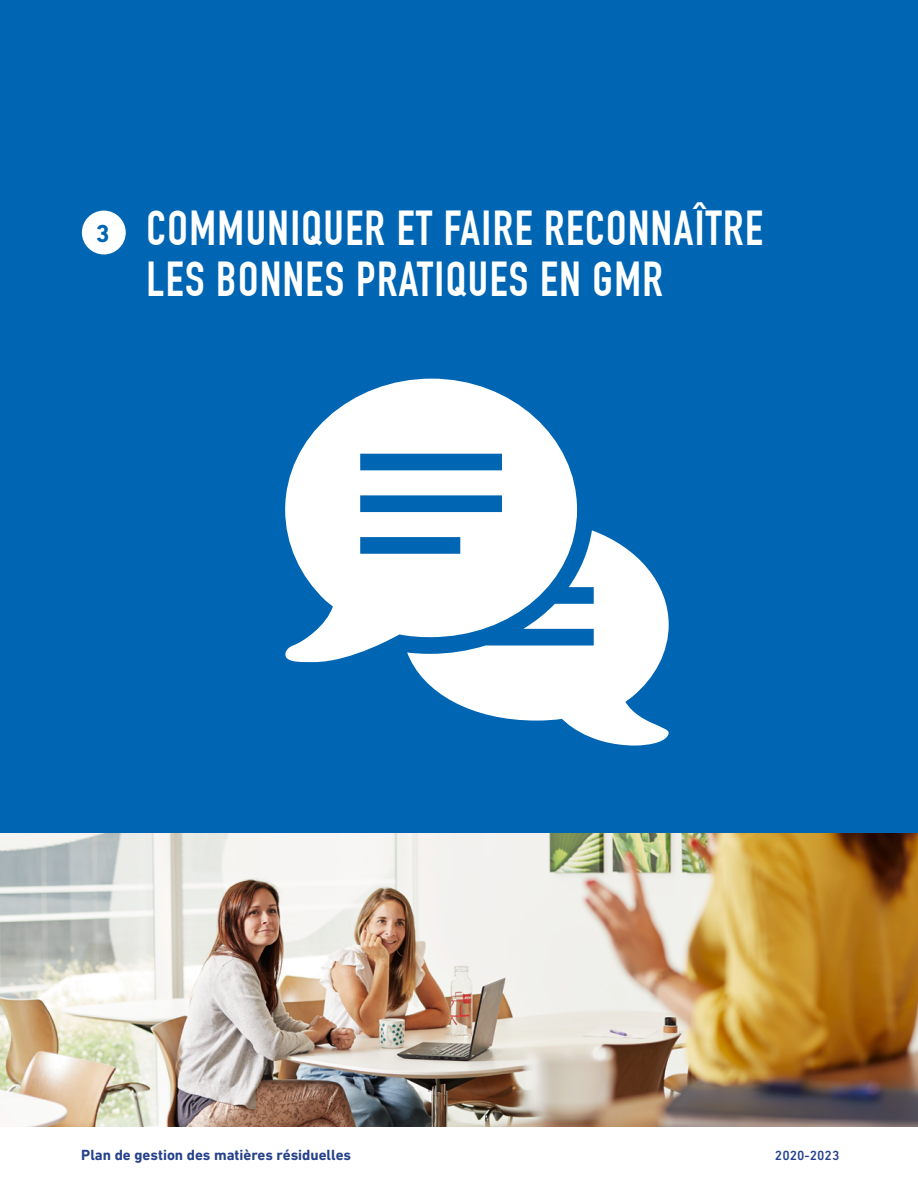
<style>
.page{position:relative;width:918px;height:1188px;background:#fff}
.page>*{position:absolute;margin:0;border:0;box-sizing:border-box;transform-origin:0 0}
.t1{font:700 48px/51px "DIN Condensed";letter-spacing:.03em;color:#fff}
.t2{font:700 24.9px "DIN Next LT Pro";color:#0066b3}
.t3{font:700 15px "DIN Next LT Pro";color:#26428c}
.t4{font:500 13.5px "DIN Next LT Pro";color:#26428c}
</style>
<div class="page">
<div style="left:0;top:0;width:918px;height:918px;background:#0066b3"></div>
<div style="left:82px;top:211px;width:44px;height:43px;background:#fff;border-radius:50%"></div>
<img style="left:0;top:834px;width:918px;height:292px">
<svg style="left:285px;top:379px;width:292px;height:284px;fill:#fff"></svg>
<svg style="left:407px;top:530px;width:262px;height:216px;fill:#fff"></svg>
<p class="t2" style="left:96px;top:219px;width:15px">3</p>
<p class="t1" style="left:147px;top:209px;width:618px">COMMUNIQUER ET FAIRE RECONNAÎTRE<br>LES BONNES PRATIQUES EN GMR</p>
<p class="t3" style="left:81px;top:1146px;width:271px">Plan de gestion des matières résiduelles</p>
<p class="t4" style="left:775px;top:1147px;width:66px">2020-2023</p>
</div>
